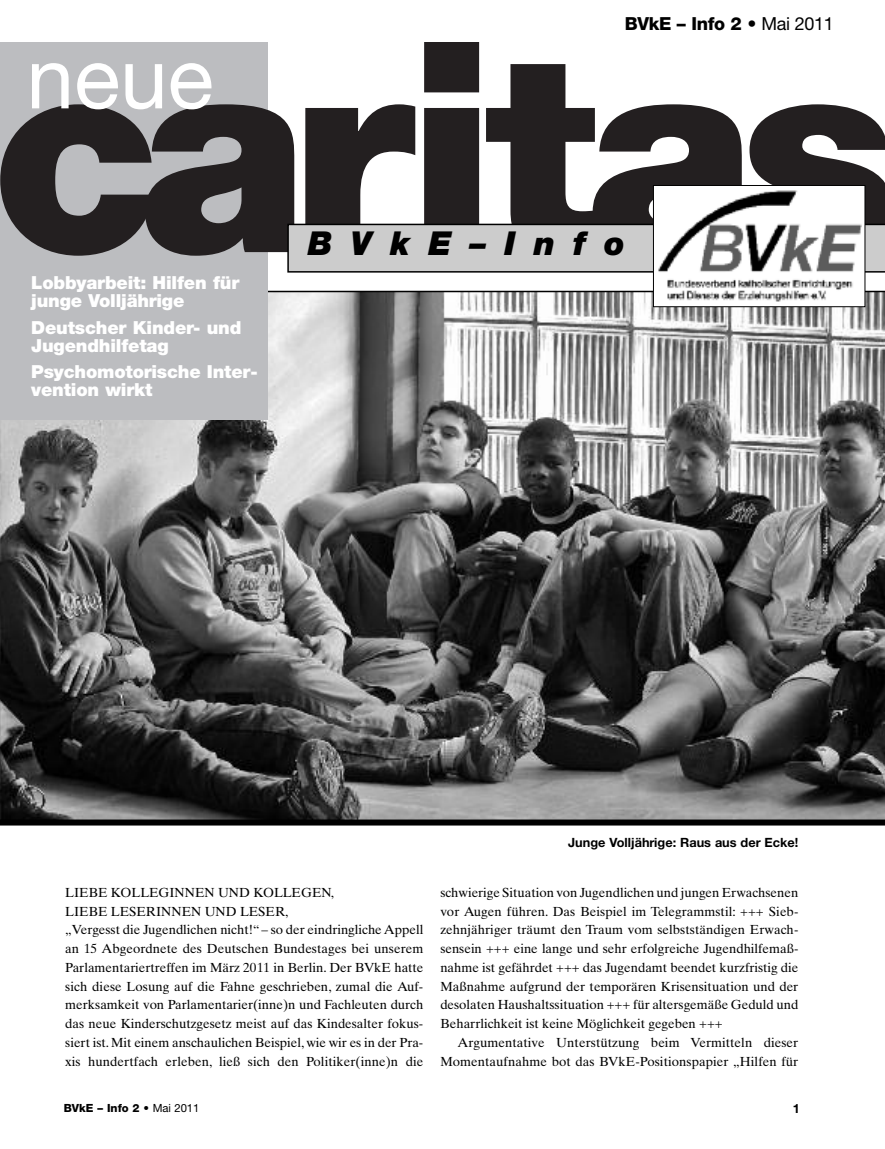
<style>
.page{position:relative;width:885px;height:1149px;background:#fff}
.page>*{position:absolute;margin:0;border:0;box-sizing:border-box;transform-origin:0 0}
.t1{font:italic 900 33px "Helvetica Neue LT Std";letter-spacing:.55em;color:#000}
.t2{font:900 18px/18px "Helvetica Neue LT Std";letter-spacing:-.01em;color:#fff}
.t3{font:800 18px "Helvetica Neue LT Std";letter-spacing:-.02em;color:#000}
.t4{font:13.2px/18.8px "Times Ten LT Std";color:#000}
.t5{font:700 12.75px "Helvetica Neue LT Std";color:#000}
.t6{font:800 11.25px "Helvetica Neue LT Std";color:#000}
.s1{font-weight:400}
</style>
<div class="page">
<img style="left:0;top:292px;width:884px;height:527px">
<hr style="left:0;top:291px;width:884px;height:1px;background:#000">
<div style="left:0;top:43px;width:268px;height:376px;background:#bcbdc0"></div>
<div style="left:0;top:819px;width:884px;height:6px;background:#000"></div>
<svg style="left:0;top:43px;width:884px;height:229px"></svg>
<div style="left:653px;top:185px;width:211px;height:121px;background:#fff"></div>
<img style="left:658px;top:190px;width:203px;height:112px">
<div style="left:653px;top:185px;width:212px;height:122px;border:1px solid #000"></div>
<h2 class="t3" style="left:624px;top:17px;width:211px">BVkE – Info 2 • <span class="s1">Mai 2011</span></h2>
<h2 class="t2" style="left:31px;top:275px;width:209px">Lobbyarbeit: Hilfen für junge Volljährige</h2>
<h2 class="t2" style="left:31px;top:320px;width:211px">Deutscher Kinder- und<br>Jugendhilfetag</h2>
<h2 class="t2" style="left:31px;top:364px;width:228px">Psychomotorische Inter&shy;vention wirkt</h2>
<h1 class="t1" style="left:308px;top:231px;width:318px">BVkE–Info</h1>
<p class="t5" style="left:568px;top:837px;width:232px">Junge Volljährige: Raus aus der Ecke!</p>
<p class="t4" style="left:65px;top:884px;width:359px">LIEBE KOLLEGINNEN UND KOLLEGEN,<br>LIEBE LESERINNEN UND LESER,<br>„Vergesst die Jugendlichen nicht!“ – so der eindringliche Appell an 15 Abgeordnete des Deutschen Bundestages bei unserem Parlamentariertreffen im März 2011 in Berlin. Der BVkE hatte sich diese Losung auf die Fahne geschrieben, zumal die Auf&shy;merksamkeit von Parlamentarier(inne)n und Fachleuten durch das neue Kinderschutzgesetz meist auf das Kindesalter fokus&shy;siert ist.Mit einem anschaulichen Beispiel, wie wir es in der Pra&shy;xis hundertfach erleben, ließ sich den Politiker(inne)n die</p>
<p class="t4" style="left:440px;top:884px;width:359px;text-align:justify">schwierige Situation von Jugendlichen und jungen Erwachsenen vor Augen führen. Das Beispiel im Telegrammstil: +++ Sieb&shy;zehnjähriger träumt den Traum vom selbstständigen Erwach&shy;sensein +++ eine lange und sehr erfolgreiche Jugendhilfemaß&shy;nahme ist gefährdet +++ das Jugendamt beendet kurzfristig die Maßnahme aufgrund der temporären Krisensituation und der desolaten Haushaltssituation +++ für altersgemäße Geduld und Beharrlichkeit ist keine Möglichkeit gegeben +++</p>
<p class="t4" style="left:440px;top:1033px;width:359px;text-align:right">Argumentative Unterstützung beim Vermitteln dieser<br>Momentaufnahme bot das BVkE-Positionspapier „Hilfen für</p>
<p class="t6" style="left:64px;top:1103px;width:137px">BVkE – Info 2 • <span class="s1">Mai 2011</span></p>
<p class="t5" style="left:792px;top:1103px;width:9px">1</p>
</div>
